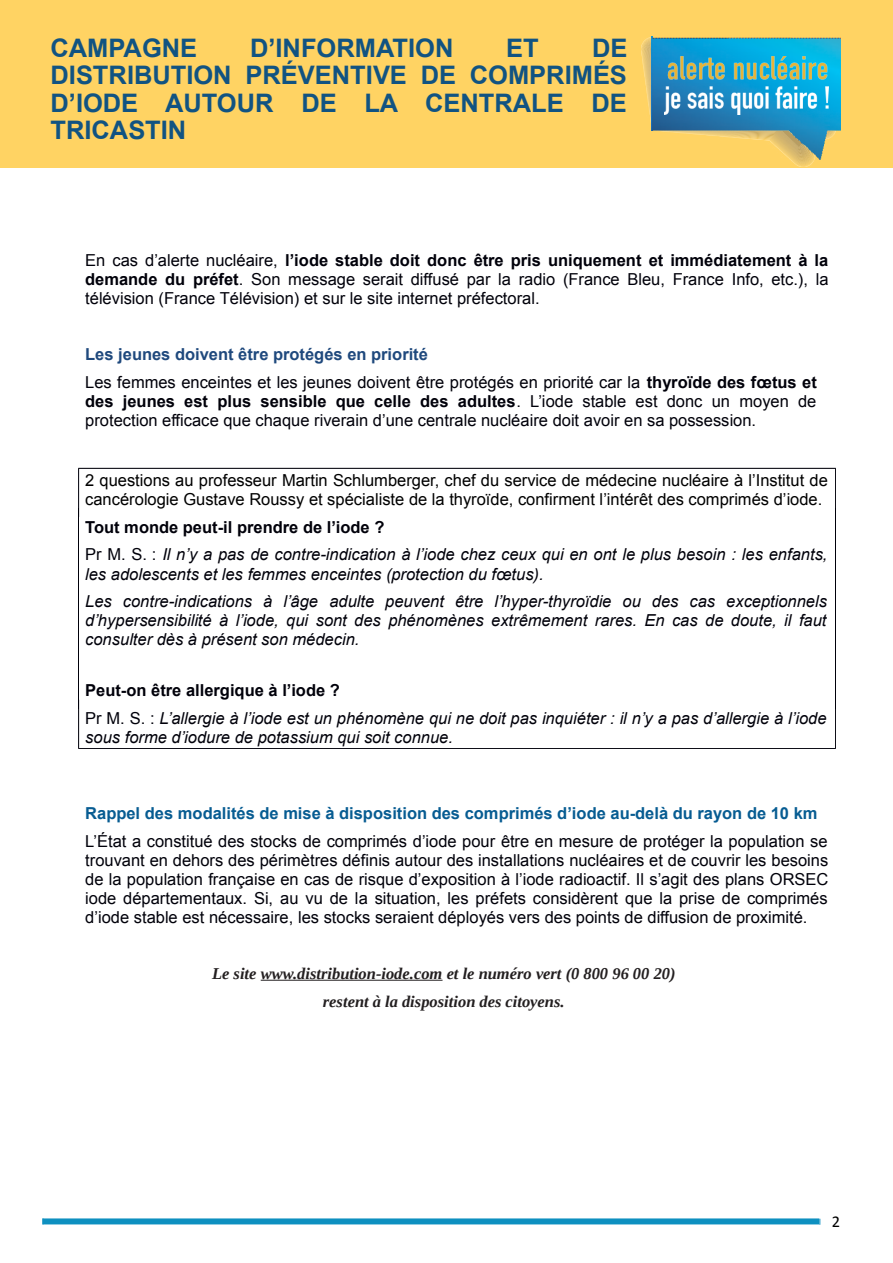
<style>
.page{position:relative;width:893px;height:1263px;background:#fff}
.page>*{position:absolute;margin:0;border:0;box-sizing:border-box;transform-origin:0 0}
.t1{font:700 25.5px/27.3px "Arial";color:#115382;text-align:justify}
.t2{font:16.5px/18.9px "Arial";color:#00000a;text-align:justify}
.t3{font:italic 16.5px/27.9px "Arial";color:#00000a}
.t4{font:16.5px/18.9px "Arial";color:#000}
.t5{font:italic 700 16.5px/28px "Liberation Serif";color:#231f20;text-align:center}
.t6{font:700 16.5px "Arial";color:#075c92}
.t7{font:16.5px "Calibri";color:#000}
.s1{font-weight:700}
.s2{font-weight:700;color:#1f497d}
.s3{font-weight:700;font-style:normal}
.s4{font-style:normal}
</style>
<div class="page">
<div style="left:0;top:0;width:892px;height:168px;background:#ffd363"></div>
<img style="left:641px;top:37px;width:173px;height:130px">
<img style="left:652px;top:37px;width:189px;height:123px">
<img style="left:664px;top:56px;width:164px;height:59px">
<div style="left:42px;top:1218px;width:777px;height:6px;background:#0e90c0"></div>
<hr style="left:261px;top:980px;width:181px;height:1px;background:#231f20">
<svg style="left:78px;top:468px;width:758px;height:49px"></svg>
<hr style="left:78px;top:508px;width:1px;height:37px;background:#00000a">
<hr style="left:835px;top:508px;width:1px;height:37px;background:#00000a">
<hr style="left:78px;top:536px;width:1px;height:56px;background:#00000a">
<hr style="left:835px;top:536px;width:1px;height:56px;background:#00000a">
<hr style="left:78px;top:583px;width:1px;height:75px;background:#00000a">
<hr style="left:835px;top:583px;width:1px;height:75px;background:#00000a">
<hr style="left:78px;top:649px;width:1px;height:32px;background:#00000a">
<hr style="left:835px;top:649px;width:1px;height:32px;background:#00000a">
<hr style="left:78px;top:672px;width:1px;height:37px;background:#00000a">
<hr style="left:835px;top:672px;width:1px;height:37px;background:#00000a">
<svg style="left:78px;top:700px;width:758px;height:49px"></svg>
<h1 class="t1" style="left:51px;top:35px;width:148px">CAMPAGNE</h1>
<h1 class="t1" style="left:250px;top:35px;width:205px">D’INFORMATION</h1>
<h1 class="t1" style="left:506px;top:35px;width:34px">ET</h1>
<h1 class="t1" style="left:51px;top:35px;width:578px;text-indent:541px">DE DISTRIBUTION PRÉVENTIVE DE COMPRIMÉS D’IODE AUTOUR DE LA CENTRALE DE TRICASTIN</h1>
<p class="t2" style="left:85px;top:251px;width:745px">En cas d’alerte nucléaire, <span class="s1">l’iode stable doit donc être pris uniquement et immédiatement à la demande du préfet</span>. Son message serait diffusé par la radio (France Bleu, France Info, etc.), la télévision (France Télévision) et sur le site internet préfectoral.</p>
<p class="t2" style="left:85px;top:340px;width:733px;line-height:27.9px"><span class="s2">Les jeunes doivent être protégés en priorité<br></span>Les femmes enceintes et les jeunes doivent être protégés en priorité car la <span class="s1">thyroïde des fœtus et</span></p>
<p class="t2" style="left:85px;top:392px;width:733px"><span class="s1">des jeunes est plus sensible que celle des adultes</span>. L’iode stable est donc un moyen de protection efficace que chaque riverain d’une centrale nucléaire doit avoir en sa possession.</p>
<p class="t4" style="left:85px;top:470px;width:744px">2 questions au professeur Martin Schlumberger, chef du service de médecine nucléaire à l’Institut de cancérologie Gustave Roussy et spécialiste de la thyroïde, confirment l’intérêt des comprimés d’iode.</p>
<p class="t3" style="left:85px;top:514px;width:744px"><span class="s3">Tout monde peut-il prendre de l’iode ?<br></span><span class="s4">Pr M. S. :</span> Il n’y a pas de contre-indication à l’iode chez ceux qui en ont le plus besoin : les enfants,</p>
<p class="t3" style="left:85px;top:561px;width:743px">les adolescents et les femmes enceintes (protection du fœtus).<br>Les contre-indications à l’âge adulte peuvent être l’hyper-thyroïdie ou des cas exceptionnels</p>
<p class="t3" style="left:85px;top:613px;width:743px;line-height:18.9px">d’hypersensibilité à l’iode, qui sont des phénomènes extrêmement rares. En cas de doute, il faut consulter dès à présent son médecin.</p>
<p class="t3" style="left:85px;top:678px;width:743px"><span class="s3">Peut-on être allergique à l’iode ?<br></span><span class="s4">Pr M. S. :</span> L’allergie à l’iode est un phénomène qui ne doit pas inquiéter : il n’y a pas d’allergie à l’iode</p>
<p class="t3" style="left:85px;top:725px;width:369px">sous forme d’iodure de potassium qui soit connue.</p>
<p class="t6" style="left:85px;top:804px;width:734px">Rappel des modalités de mise à disposition des comprimés d’iode au-delà du rayon de 10 km</p>
<p class="t2" style="left:85px;top:832px;width:745px">L’État a constitué des stocks de comprimés d’iode pour être en mesure de protéger la population se trouvant en dehors des périmètres définis autour des installations nucléaires et de couvrir les besoins de la population française en cas de risque d’exposition à l’iode radioactif. Il s’agit des plans ORSEC iode départementaux. Si, au vu de la situation, les préfets considèrent que la prise de comprimés d’iode stable est nécessaire, les stocks seraient déployés vers des points de diffusion de proximité.</p>
<p class="t5" style="left:212px;top:961px;width:465px">Le site www.distribution-iode.com et le numéro vert (0 800 96 00 20) restent à la disposition des citoyens.</p>
<p class="t7" style="left:832px;top:1217px;width:10px">2</p>
</div>
